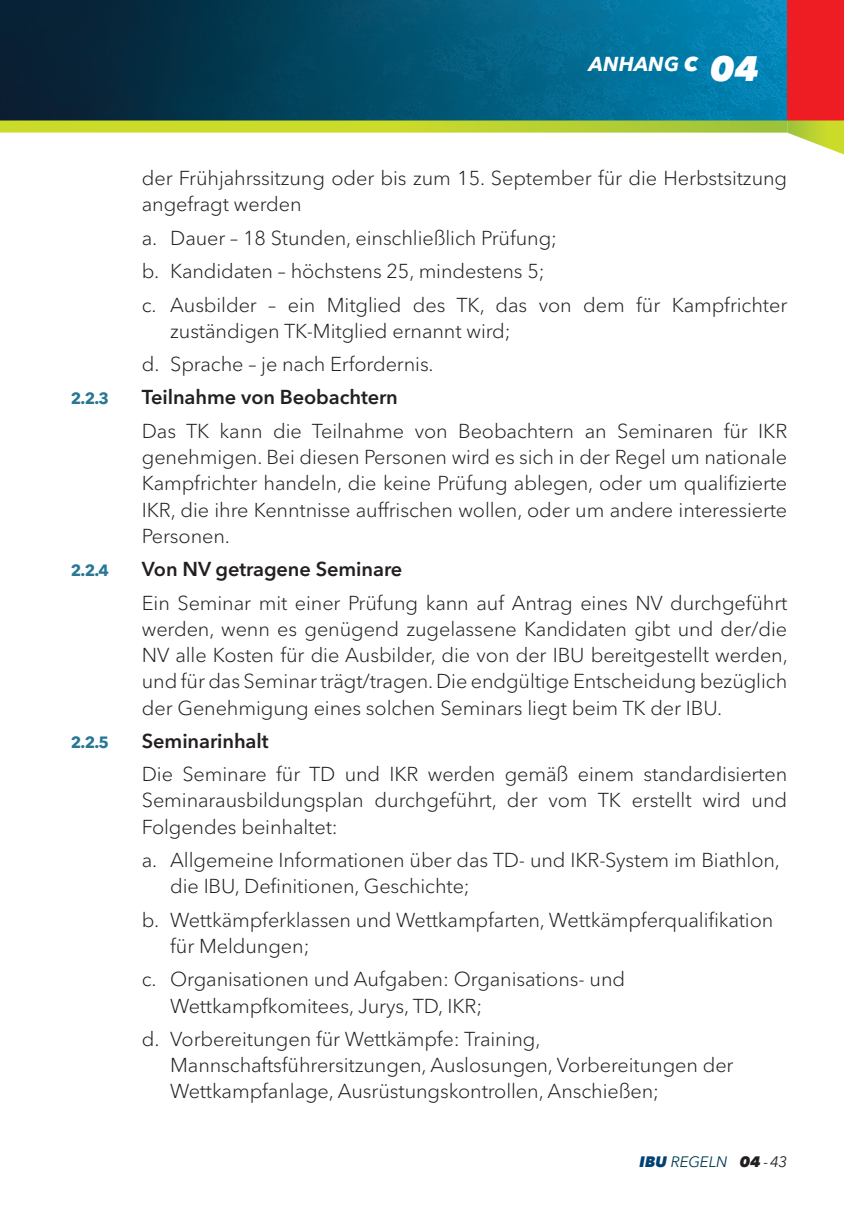
<style>
.page{position:relative;width:844px;height:1205px;background:#fff}
.page>*{position:absolute;margin:0;border:0;box-sizing:border-box;transform-origin:0 0}
.t1{font:300 20px/26.2px "Avenir Next W1 G";letter-spacing:-.005em;color:#231f20}
.t2{font:600 20px "Avenir Next W1 G";letter-spacing:-.005em;color:#231f20}
.t3{font:italic 700 20px "Avenir Next W1 G";color:#fff}
.t4{font:700 16.25px "Avenir Next W1 G";color:#297796}
.t5{font:italic 15px "Avenir Next W1 G";color:#01394f}
.s1{font-weight:800}
.s2{font-weight:800;font-size:35px}
.s3{font-weight:800;color:#004274}
.s4{font-weight:800;color:#231f20}
.s5{color:#231f20}
</style>
<div class="page">
<img style="left:0;top:0;width:787px;height:120px">
<div style="left:787px;top:0;width:56px;height:120px;background:#ee1d23"></div>
<svg style="left:787px;top:120px;width:56px;height:34px"></svg>
<svg style="left:0;top:120px;width:787px;height:13px"></svg>
<p class="t3" style="left:588px;top:52px;width:171px">ANHANG <span class="s1">C</span> <span class="s2">04</span></p>
<p class="t1" style="left:142px;top:165px;width:646px">der Frühjahrssitzung oder bis zum 15. September für die Herbstsitzung angefragt werden</p>
<p class="t1" style="left:142px;top:221px;width:646px;line-height:33.2px">a. Dauer – 18 Stunden, einschließlich Prüfung;<br>b. Kandidaten – höchstens 25, mindestens 5;<br>c. Ausbilder – ein Mitglied des TK, das von dem für Kampfrichter</p>
<p class="t1" style="left:142px;top:314px;width:370px;line-height:33.2px;text-indent:28px">zuständigen TK-Mitglied ernannt wird; d. Sprache – je nach Erfordernis.</p>
<p class="t4" style="left:71px;top:389px;width:39px">2.2.3</p>
<p class="t2" style="left:142px;top:385px;width:257px">Teilnahme von Beobachtern</p>
<p class="t1" style="left:142px;top:418px;width:646px;text-align:justify">Das TK kann die Teilnahme von Beobachtern an Seminaren für IKR genehmigen. Bei diesen Personen wird es sich in der Regel um nationale Kampfrichter handeln, die keine Prüfung ablegen, oder um qualifizierte IKR, die ihre Kenntnisse auffrischen wollen, oder um andere interessierte Personen.</p>
<p class="t4" style="left:71px;top:560px;width:39px">2.2.4</p>
<p class="t2" style="left:142px;top:557px;width:262px">Von NV getragene Seminare</p>
<p class="t1" style="left:142px;top:589px;width:647px;text-align:justify">Ein Seminar mit einer Prüfung kann auf Antrag eines NV durchgeführt werden, wenn es genügend zugelassene Kandidaten gibt und der/die NV alle Kosten für die Ausbilder, die von der IBU bereitgestellt werden, und für das Seminar trägt/tragen. Die endgültige Entscheidung bezüglich der Genehmigung eines solchen Seminars liegt beim TK der IBU.</p>
<p class="t4" style="left:71px;top:732px;width:39px">2.2.5</p>
<p class="t2" style="left:142px;top:729px;width:128px">Seminarinhalt</p>
<p class="t1" style="left:142px;top:761px;width:646px;text-align:justify">Die Seminare für TD und IKR werden gemäß einem standardisierten Seminarausbildungsplan durchgeführt, der vom TK erstellt wird und Folgendes beinhaltet:</p>
<p class="t1" style="left:170px;top:847px;width:611px;text-indent:-28px">a. Allgemeine Informationen über das TD- und IKR-System im Biathlon, die IBU, Definitionen, Geschichte;</p>
<p class="t1" style="left:170px;top:906px;width:604px;text-indent:-28px">b. Wettkämpferklassen und Wettkampfarten, Wettkämpferqualifikation für Meldungen;</p>
<p class="t1" style="left:170px;top:966px;width:456px;text-indent:-28px">c. Organisationen und Aufgaben: Organisations- und<br>Wettkampfkomitees, Jurys, TD, IKR;</p>
<p class="t1" style="left:170px;top:1026px;width:564px;text-indent:-28px">d. Vorbereitungen für Wettkämpfe: Training,<br>Mannschaftsführersitzungen, Auslosungen, Vorbereitungen der<br>Wettkampfanlage, Ausrüstungskontrollen, Anschießen;</p>
<p class="t5" style="left:639px;top:1152px;width:149px"><span class="s3">IBU</span> REGELN <span class="s4">04</span> <span class="s5">- 43</span></p>
</div>
